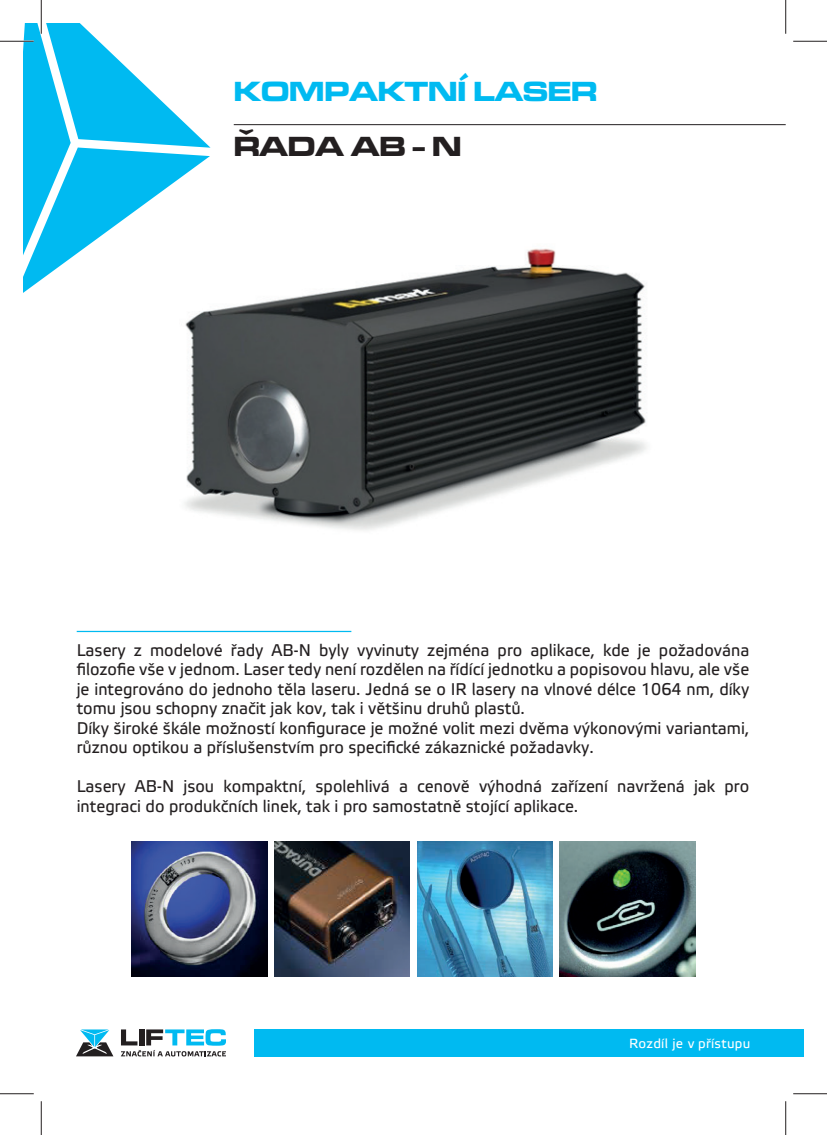
<style>
.page{position:relative;width:827px;height:1135px;background:#fff}
.page>*{position:absolute;margin:0;border:0;box-sizing:border-box;transform-origin:0 0}
.t1{font:700 expanded 28.75px "Microgramma DOT";color:#00baf1}
.t2{font:700 expanded 28.75px "Microgramma DOT";color:#231f20}
.t3{font:16.88px/19.5px "Etelka Text Pro";color:#231f20;scale:.96 1}
.t4{font:13.25px "Etelka Text Pro";letter-spacing:.02em;color:#fff}
</style>
<div class="page">
<hr style="left:234px;top:124px;width:551px;height:1px;background:#231f20">
<hr style="left:77px;top:631px;width:274px;height:1px;background:#00baf1">
<svg style="left:76px;top:1029px;width:37px;height:27px"></svg>
<svg style="left:121px;top:1029px;width:105px;height:27px"></svg>
<svg style="left:24px;top:24px;width:186px;height:268px"></svg>
<div style="left:253px;top:1029px;width:550px;height:27px;background:#00baf1"></div>
<img style="left:132px;top:841px;width:135px;height:136px">
<img style="left:417px;top:841px;width:135px;height:136px">
<img style="left:274px;top:841px;width:136px;height:136px">
<img style="left:560px;top:841px;width:135px;height:136px">
<img style="left:180px;top:244px;width:467px;height:286px">
<hr style="left:0;top:40px;width:34px;height:2px;background:#fff">
<hr style="left:40px;top:0;width:2px;height:34px;background:#fff">
<hr style="left:0;top:41px;width:34px;height:1px;background:#231f20">
<hr style="left:793px;top:41px;width:34px;height:1px;background:#231f20">
<hr style="left:0;top:1093px;width:34px;height:1px;background:#231f20">
<hr style="left:793px;top:1093px;width:34px;height:1px;background:#231f20">
<hr style="left:41px;top:0;width:1px;height:34px;background:#231f20">
<hr style="left:41px;top:1101px;width:1px;height:34px;background:#231f20">
<hr style="left:785px;top:0;width:1px;height:34px;background:#231f20">
<hr style="left:785px;top:1101px;width:1px;height:34px;background:#231f20">
<h1 class="t1" style="left:234px;top:72px;width:364px">KOMPAKTNÍ LASER</h1>
<h1 class="t2" style="left:234px;top:127px;width:229px">ŘADA AB - N</h1>
<p class="t3" style="left:77px;top:641px;width:702px">Lasery z modelové řady AB-N byly vyvinuty zejména pro aplikace, kde je požadována filozofie vše v jednom. Laser tedy není rozdělen na řídící jednotku a popisovou hlavu, ale vše je integrováno do jednoho těla laseru. Jedná se o IR lasery na vlnové délce 1064 nm, díky tomu jsou schopny značit jak kov, tak i většinu druhů plastů.<br>Díky široké škále možností konfigurace je možné volit mezi dvěma výkonovými variantami, různou optikou a příslušenstvím pro specifické zákaznické požadavky.</p>
<p class="t3" style="left:77px;top:778px;width:702px">Lasery AB-N jsou kompaktní, spolehlivá a cenově výhodná zařízení navržená jak pro integraci do produkčních linek, tak i pro samostatně stojící aplikace.</p>
<p class="t4" style="left:629px;top:1036px;width:123px">Rozdíl je v přístupu</p>
</div>
